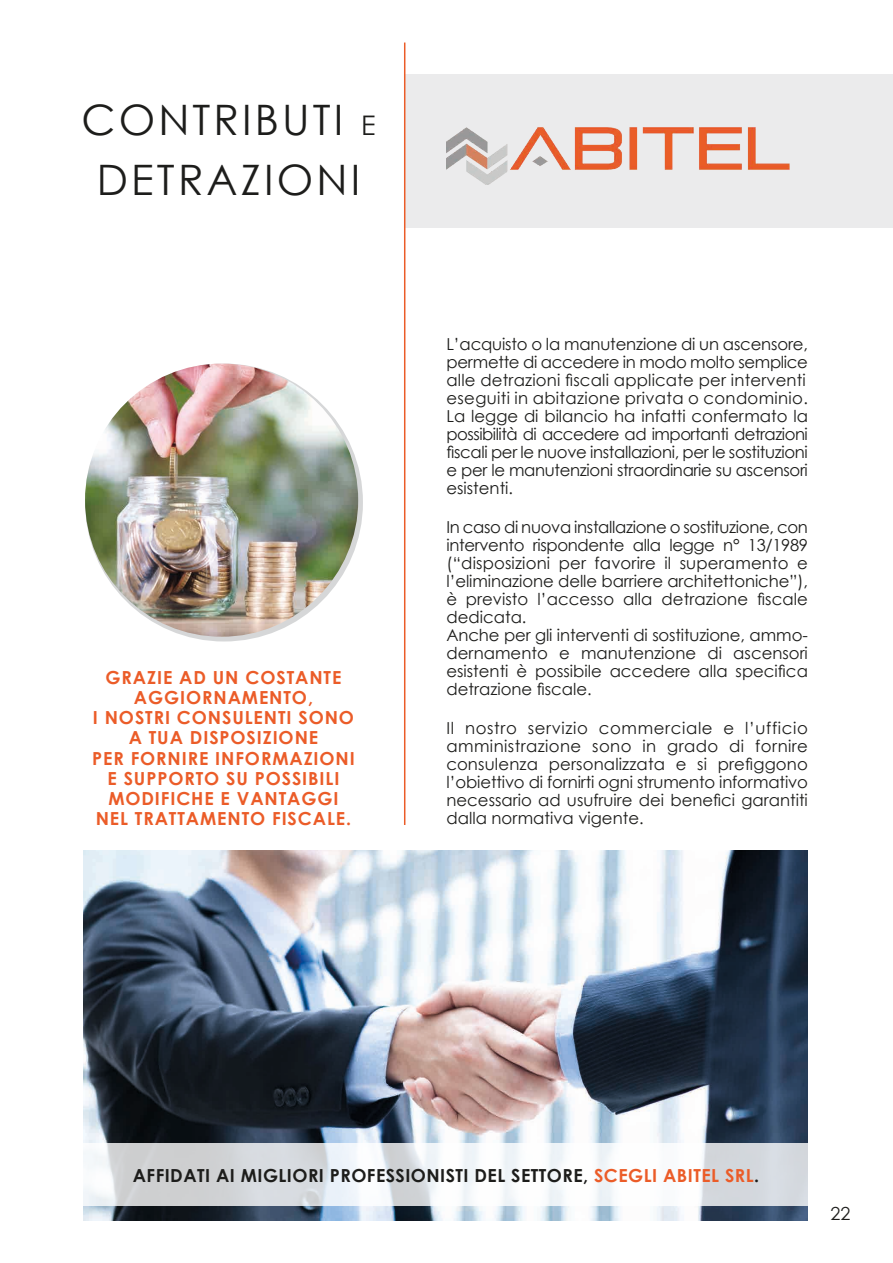
<style>
.page{position:relative;width:893px;height:1263px;background:#fff}
.page>*{position:absolute;margin:0;border:0;box-sizing:border-box;transform-origin:0 0}
.t1{font:42px/60px "Century Gothic";letter-spacing:.075em;color:#1d1d1b;text-align:center}
.t2{font:700 18px/20.2px "Century Gothic";letter-spacing:.05em;color:#eb5c28;text-align:center}
.t3{font:700 18px "Century Gothic";letter-spacing:.025em;color:#1d1d1b}
.t4{font:18px "Century Gothic";color:#1d1d1b}
.t5{font:16.5px/18px "Century Gothic";letter-spacing:-.005em;color:#1d1d1b}
.s1{font-size:27px}
.s2{color:#eb5c28}
</style>
<div class="page">
<img style="left:84px;top:850px;width:724px;height:370px">
<svg style="left:83px;top:1143px;width:725px;height:62px"></svg>
<div style="left:405px;top:74px;width:488px;height:153px;background:#ebebec"></div>
<hr style="left:404px;top:43px;width:1px;height:782px;background:#eb5c28">
<div style="left:85px;top:364px;width:278px;height:277px;background:#d6d7d8;border-radius:50%"></div>
<img style="left:85px;top:364px;width:273px;height:273px;border-radius:137px">
<img style="left:446px;top:127px;width:344px;height:58px">
<h1 class="t1" style="left:81px;top:89px;width:296px">CONTRIBUTI <span class="s1">E<br></span>DETRAZIONI</h1>
<p class="t2" style="left:92px;top:666px;width:264px">GRAZIE AD UN COSTANTE<br>AGGIORNAMENTO,<br>I NOSTRI CONSULENTI SONO<br>A TUA DISPOSIZIONE<br>PER FORNIRE INFORMAZIONI<br>E SUPPORTO SU POSSIBILI<br>MODIFICHE E VANTAGGI<br>NEL TRATTAMENTO FISCALE.</p>
<p class="t5" style="left:446px;top:335px;width:363px">L’acquisto o la manutenzione di un ascensore, permette di accedere in modo molto semplice alle detrazioni fiscali applicate per interventi eseguiti in abitazione privata o condominio.<br>La legge di bilancio ha infatti confermato la possibilità di accedere ad importanti detrazioni fiscali per le nuove installazioni, per le sostituzioni e per le manutenzioni straordinarie su ascensori esistenti.</p>
<p class="t5" style="left:446px;top:518px;width:363px">In caso di nuova installazione o sostituzione, con intervento rispondente alla legge n° 13/1989 (“disposizioni per favorire il superamento e l’eliminazione delle barriere architettoniche”), è previsto l’accesso alla detrazione fiscale dedicata.<br>Anche per gli interventi di sostituzione, ammo&shy;dernamento e manutenzione di ascensori esistenti è possibile accedere alla specifica detrazione fiscale.</p>
<p class="t5" style="left:446px;top:719px;width:363px;text-align:justify">Il nostro servizio commerciale e l’ufficio amministrazione sono in grado di fornire consulenza personalizzata e si prefiggono l’obiettivo di fornirti ogni strumento informativo necessario ad usufruire dei benefici garantiti dalla normativa vigente.</p>
<p class="t3" style="left:133px;top:1164px;width:628px">AFFIDATI AI MIGLIORI PROFESSIONISTI DEL SETTORE, <span class="s2">SCEGLI ABITEL SRL</span>.</p>
<p class="t4" style="left:830px;top:1203px;width:21px">22</p>
</div>
